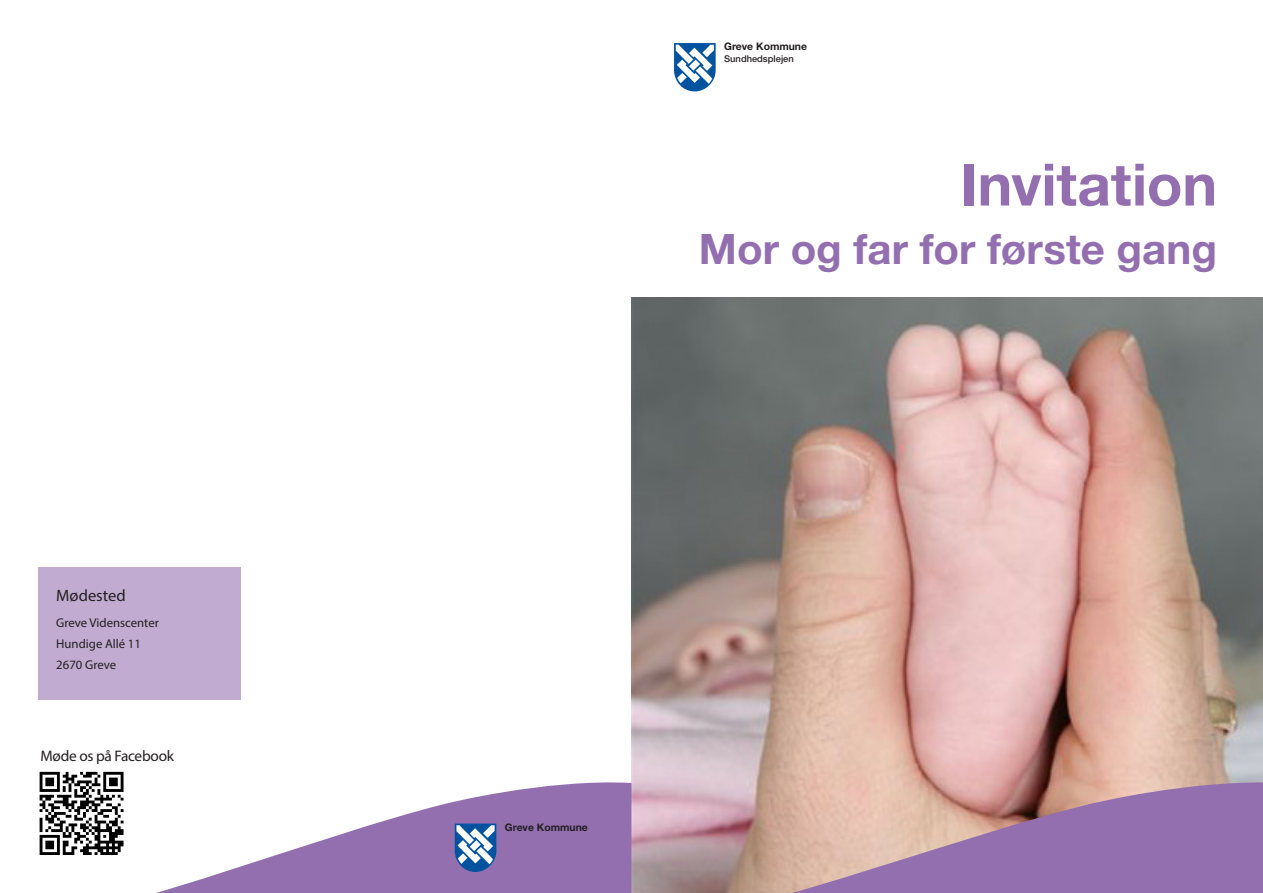
<style>
.page{position:relative;width:1263px;height:893px;background:#fff}
.page>*{position:absolute;margin:0;border:0;box-sizing:border-box;transform-origin:0 0}
.t1{font:700 58.5px "Helvetica Neue";color:#936fb0}
.t2{font:700 42px "Helvetica Neue";color:#936fb0}
.t3{font:16.5px "Myriad Pro";letter-spacing:.005em;color:#231f20}
.Overskrift{font:15.3px "Myriad Pro";letter-spacing:-.02em;color:#231f20}
.t4{font:12.75px "Myriad Pro";color:#231f20}
.t5{font:700 10.35px "Helvetica Neue";color:#231f20}
.t6{font:500 9.3px "Helvetica Neue";color:#231f20}
</style>
<div class="page">
<img style="left:631px;top:298px;width:632px;height:595px">
<div style="left:38px;top:567px;width:203px;height:132px;background:#c2abd1"></div>
<img style="left:39px;top:771px;width:85px;height:7px">
<svg style="left:667px;top:778px;width:596px;height:115px;background:#b28da5"></svg>
<svg style="left:39px;top:778px;width:592px;height:115px"></svg>
<svg style="left:674px;top:43px;width:42px;height:48px"></svg>
<svg style="left:455px;top:824px;width:41px;height:48px"></svg>
<p class="t3" style="left:56px;top:585px;width:71px">Mødested</p>
<p class="t4" style="left:56px;top:615px;width:104px">Greve Videnscenter</p>
<p class="t4" style="left:56px;top:636px;width:86px">Hundige Allé 11</p>
<p class="t4" style="left:56px;top:657px;width:61px">2670 Greve</p>
<p class="Overskrift" style="left:40px;top:747px;width:135px">Møde os på Facebook</p>
<p class="t5" style="left:724px;top:40px;width:84px">Greve Kommune</p>
<p class="t6" style="left:724px;top:53px;width:71px">Sundhedsplejen</p>
<p class="t1" style="left:960px;top:148px;width:258px">Invitation</p>
<p class="t2" style="left:699px;top:223px;width:520px">Mor og far for første gang</p>
<p class="t5" style="left:505px;top:821px;width:84px">Greve Kommune</p>
</div>
